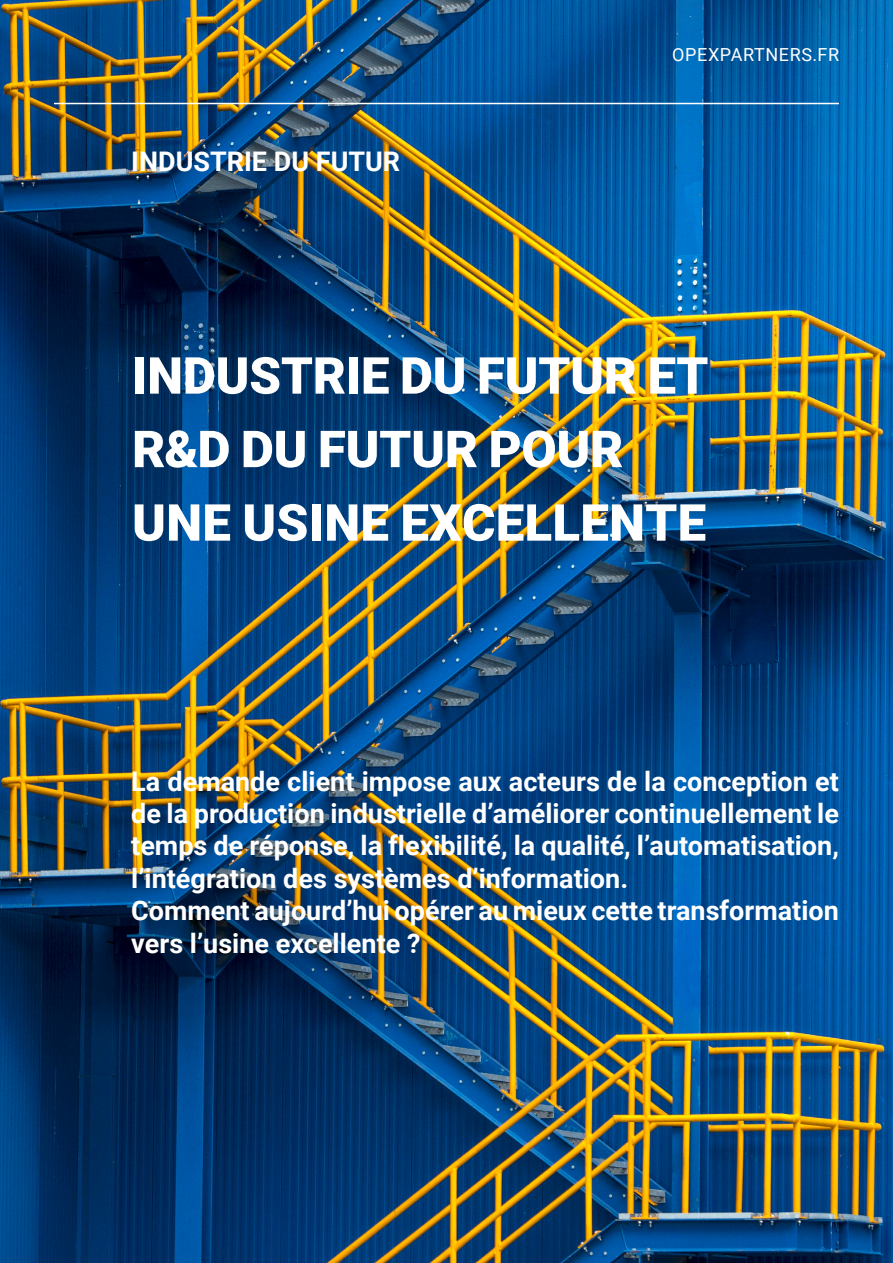
<style>
.page{position:relative;width:893px;height:1263px;background:#fff}
.page>*{position:absolute;margin:0;border:0;box-sizing:border-box;transform-origin:0 0}
.t1{font:900 51px "Roboto";letter-spacing:-.005em;color:#fff}
.t2{font:700 27px/32.4px "Roboto";color:#fff;text-align:justify}
.t3{font:18px "Roboto";letter-spacing:.035em;color:#fff}
</style>
<div class="page">
<img style="left:0;top:0;width:893px;height:1263px">
<hr style="left:54px;top:103px;width:785px;height:1px;background:#fff">
<p class="t2" style="left:131px;top:145px;width:270px">INDUSTRIE DU FUTUR</p>
<p class="t3" style="left:672px;top:42px;width:169px">OPEXPARTNERS.FR</p>
<p class="t1" style="left:132px;top:340px;width:578px">INDUSTRIE DU FUTUR ET</p>
<p class="t1" style="left:132px;top:413px;width:493px">R&amp;D DU FUTUR POUR</p>
<p class="t1" style="left:132px;top:487px;width:575px">UNE USINE EXCELLENTE</p>
<p class="t2" style="left:131px;top:764px;width:709px">La demande client impose aux acteurs de la conception et de la production industrielle d’améliorer continuellement le temps de réponse, la flexibilité, la qualité, l’automatisation, l’intégration des systèmes d’information.</p>
<p class="t2" style="left:131px;top:893px;width:709px">Comment aujourd’hui opérer au mieux cette transformation vers l’usine excellente ?</p>
</div>
